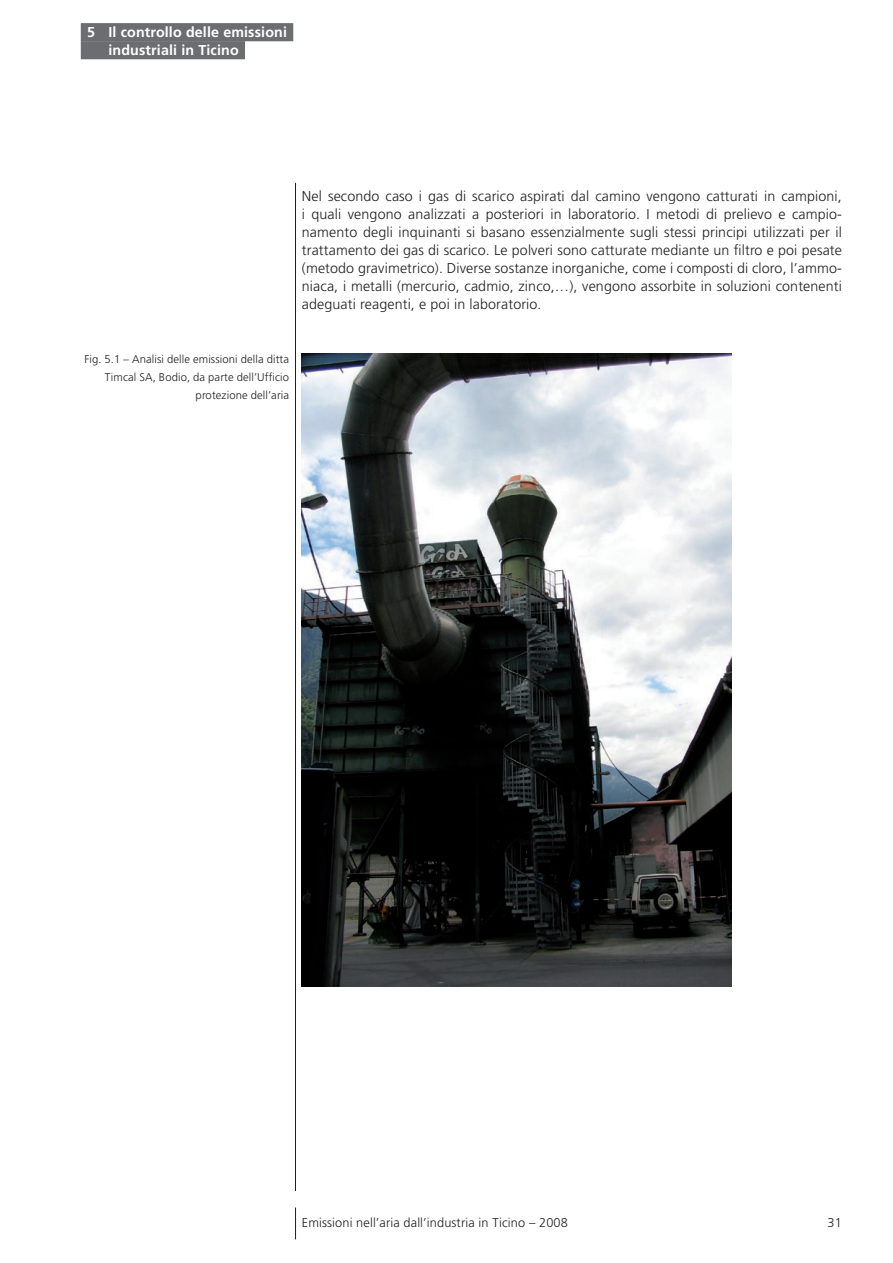
<style>
.page{position:relative;width:893px;height:1263px;background:#fff}
.page>*{position:absolute;margin:0;border:0;box-sizing:border-box;transform-origin:0 0}
.t1{font:300 14.25px/18px "Frutiger";letter-spacing:.01em;color:#231f20;text-align:justify}
.t2{font:700 14.25px/18px "Frutiger";letter-spacing:.01em;color:#fff}
.t3{font:300 12.75px "Frutiger";letter-spacing:.01em;color:#231f20}
.t4{font:300 11.25px/18px "Frutiger";letter-spacing:.01em;color:#231f20;text-align:right}
</style>
<div class="page">
<hr style="left:295px;top:183px;width:1px;height:1008px;background:#231f20">
<hr style="left:295px;top:1207px;width:1px;height:32px;background:#231f20">
<img style="left:302px;top:353px;width:429px;height:634px">
<div style="left:81px;top:23px;width:212px;height:18px;background:#6c6d70"></div>
<div style="left:81px;top:41px;width:164px;height:18px;background:#6c6d70"></div>
<p class="t2" style="left:108px;top:23px;width:180px;text-indent:-21px">5 Il controllo delle emissioni industriali in Ticino</p>
<p class="t1" style="left:302px;top:187px;width:542px">Nel secondo caso i gas di scarico aspirati dal camino vengono catturati in campioni, i quali vengono analizzati a posteriori in laboratorio. I metodi di prelievo e campio&shy;namento degli inquinanti si basano essenzialmente sugli stessi principi utilizzati per il trattamento dei gas di scarico. Le polveri sono catturate mediante un filtro e poi pesate (metodo gravimetrico). Diverse sostanze inorganiche, come i composti di cloro, l’ammo&shy;niaca, i metalli (mercurio, cadmio, zinco,…), vengono assorbite in soluzioni contenenti adeguati reagenti, e poi in laboratorio.</p>
<p class="t4" style="left:84px;top:350px;width:206px">Fig. 5.1 – Analisi delle emissioni della ditta<br>Timcal SA, Bodio, da parte dell’Ufficio protezione dell’aria</p>
<p class="t3" style="left:302px;top:1215px;width:267px">Emissioni nell’aria dall’industria in Ticino – 2008</p>
<p class="t3" style="left:828px;top:1215px;width:16px">31</p>
</div>
